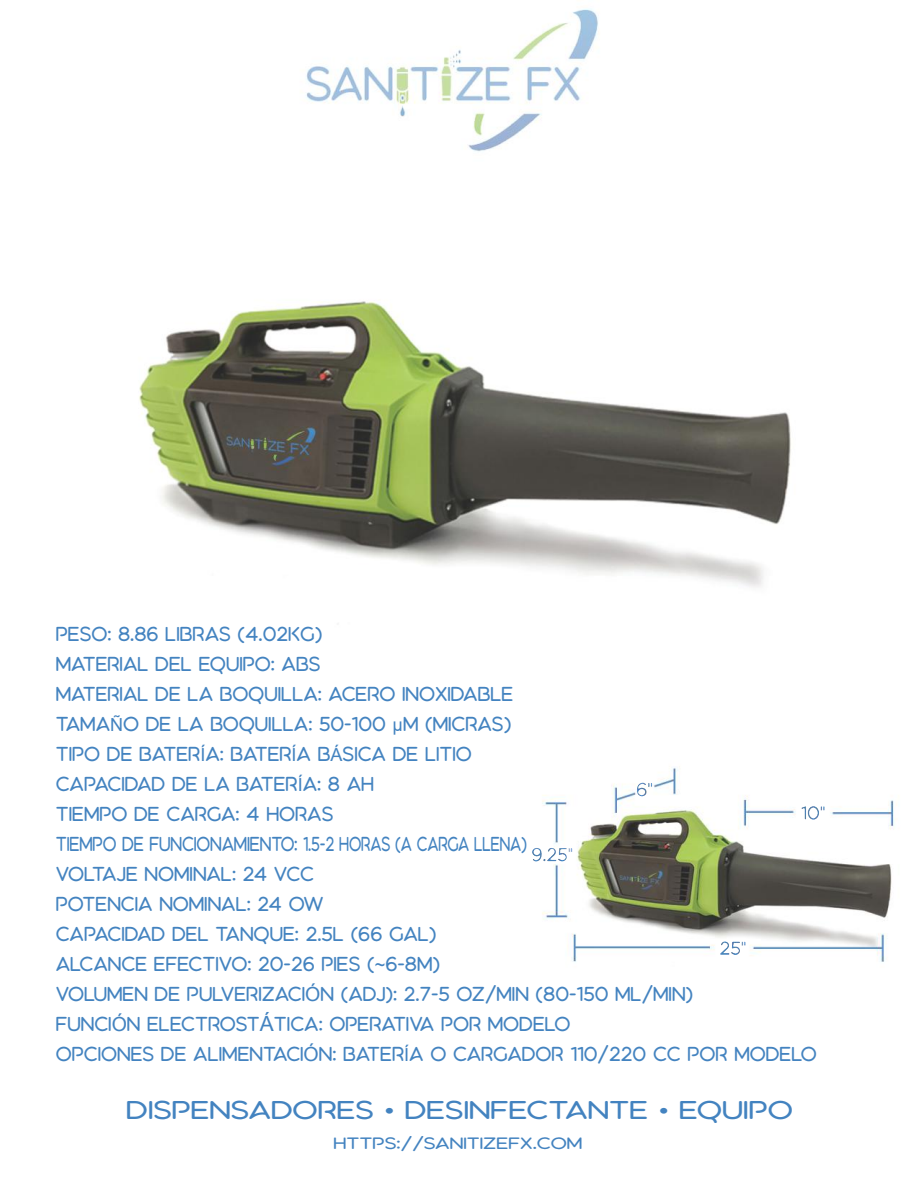
<style>
.page{position:relative;width:919px;height:1188px;background:#fff}
.page>*{position:absolute;margin:0;border:0;box-sizing:border-box;transform-origin:0 0}
.t1{font:22.95px "Aquatico";color:#4383c0;scale:1.24 1}
.t2{font:18px/30px "Aquatico";color:#4383c0}
.t3{font:14.7px "Aquatico";color:#4383c0;scale:1.24 1}
.s1{font-family:"Arial"}
.s2{font-family:"Arial";font-size:19.5px}
.s3{font-family:"Arial";font-size:21px}
</style>
<div class="page">
<img style="left:139px;top:8px;width:758px;height:954px">
<img style="left:532px;top:848px;width:40px;height:13px">
<img style="left:720px;top:942px;width:25px;height:13px">
<img style="left:801px;top:806px;width:23px;height:14px">
<img style="left:637px;top:783px;width:15px;height:13px">
<p class="t2" style="left:56px;top:620px;width:762px">PESO: 8.86 LIBRAS (4.02KG)<br>MATERIAL DEL EQUIPO: ABS<br>MATERIAL DE LA BOQUILLA: ACERO INOXIDABLE<br>TAMA<span class="s1">Ñ</span>O DE LA BOQUILLA: 50-100 <span class="s1">µ</span>M (MICRAS)<br>TIPO DE BATER<span class="s1">Í</span>A: BATER<span class="s1">Í</span>A B<span class="s1">Á</span>SICA DE LITIO<br>CAPACIDAD DE LA BATER<span class="s1">Í</span>A: 8 AH<br>TIEMPO DE CARGA: 4 HORAS<br>TIEMPO DE FUNCIONAMIENTO: 1.5-2 HORAS (A CARGA LLENA)<br>VOLTAJE NOMINAL: 24 VCC<br>POTENCIA NOMINAL: 24 OW<br>CAPACIDAD DEL TANQUE: 2.5L (66 GAL)<br>ALCANCE EFECTIVO: 20-26 PIES (<span class="s1">~</span>6-8M)<br>VOLUMEN DE PULVERIZACI<span class="s2">Ó</span>N (ADJ): 2.7-5 OZ/MIN (80-150 ML/MIN)<br>FUNCI<span class="s2">Ó</span>N ELECTROST<span class="s3">Á</span>TICA: OPERATIVA POR MODELO<br>OPCIONES DE ALIMENTACI<span class="s2">Ó</span>N: BATER<span class="s1">Í</span>A O CARGADOR 110/220 CC POR MODELO</p>
<p class="t1" style="left:126px;top:1100px;width:539px">DISPENSADORES <span class="s1">•</span> DESINFECTANTE <span class="s1">•</span> EQUIPO</p>
<p class="t3" style="left:333px;top:1137px;width:202px">HTTPS://SANITIZEFX.COM</p>
</div>
